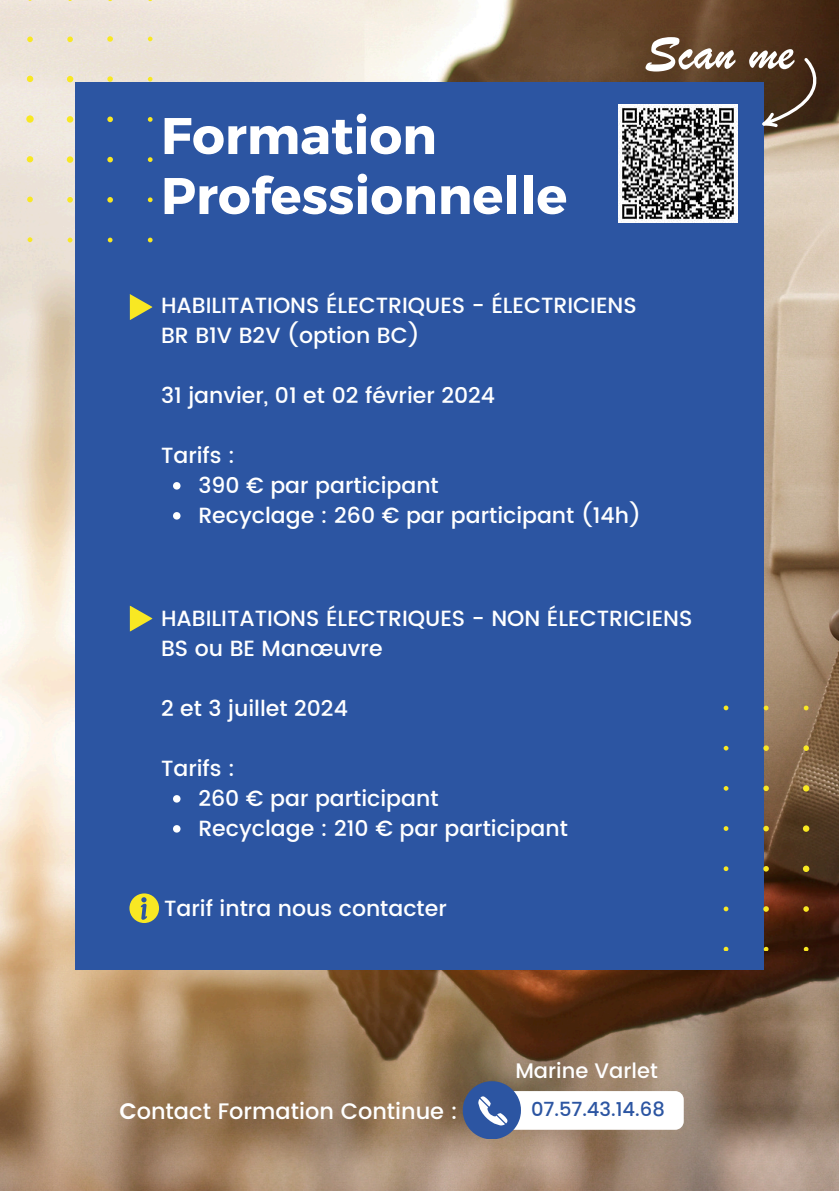
<style>
.page{position:relative;width:839px;height:1191px;background:#fff}
.page>*{position:absolute;margin:0;border:0;box-sizing:border-box;transform-origin:0 0}
.t1{font:700 51.4px/60px "Montserrat";color:#fff}
.t2{font:500 22.4px "Poppins";color:#fff}
.t3{font:500 22px/30px "Poppins";color:#fff}
.t4{font:500 21px "Poppins";color:#fff}
.t5{font:500 19.6px "Poppins";color:#2c55a2}
.s1{font-weight:600}
</style>
<div class="page">
<img style="left:0;top:0;width:838px;height:1191px">
<div style="left:75px;top:82px;width:689px;height:887px;background:#2c55a2"></div>
<svg style="left:129px;top:605px;width:24px;height:27px"></svg>
<svg style="left:129px;top:294px;width:24px;height:26px"></svg>
<svg style="left:723px;top:705px;width:115px;height:246px"></svg>
<svg style="left:0;top:0;width:153px;height:242px"></svg>
<img style="left:619px;top:104px;width:118px;height:119px">
<div style="left:468px;top:1091px;width:215px;height:39px;background:#fff;border-radius:9px"></div>
<svg style="left:463px;top:1081px;width:58px;height:58px;background:#556d9f"></svg>
<svg style="left:129px;top:893px;width:30px;height:30px"></svg>
<svg style="left:645px;top:37px;width:90px;height:35px"></svg>
<svg style="left:749px;top:49px;width:70px;height:78px"></svg>
<svg style="left:173px;top:482px;width:7px;height:8px"></svg>
<svg style="left:173px;top:512px;width:7px;height:8px"></svg>
<svg style="left:173px;top:795px;width:7px;height:8px"></svg>
<svg style="left:173px;top:825px;width:7px;height:8px"></svg>
<h1 class="t1" style="left:161px;top:107px;width:408px">Formation<br>Professionnelle</h1>
<p class="t3" style="left:161px;top:290px;width:477px">HABILITATIONS ÉLECTRIQUES - ÉLECTRICIENS<br>BR B1V B2V (option BC)</p>
<p class="t3" style="left:161px;top:380px;width:335px">31 janvier, 01 et 02 février 2024</p>
<p class="t3" style="left:198px;top:440px;width:444px;text-indent:-37px">Tarifs :<br>390 € par participant<br>Recyclage : 260 € par participant (14h)</p>
<p class="t3" style="left:161px;top:603px;width:533px">HABILITATIONS ÉLECTRIQUES - NON ÉLECTRICIENS<br>BS ou BE Manœuvre</p>
<p class="t3" style="left:161px;top:693px;width:188px">2 et 3 juillet 2024</p>
<p class="t3" style="left:198px;top:753px;width:371px;text-indent:-37px">Tarifs :<br>260 € par participant<br>Recyclage : 210 € par participant</p>
<p class="t3" style="left:164px;top:894px;width:284px">Tarif intra nous contacter</p>
<p class="t4" style="left:515px;top:1055px;width:144px">Marine Varlet</p>
<p class="t2" style="left:119px;top:1094px;width:340px"><span class="s1">C</span>ontact Formation Continue :</p>
<p class="t5" style="left:531px;top:1095px;width:135px">07.57.43.14.68</p>
</div>
